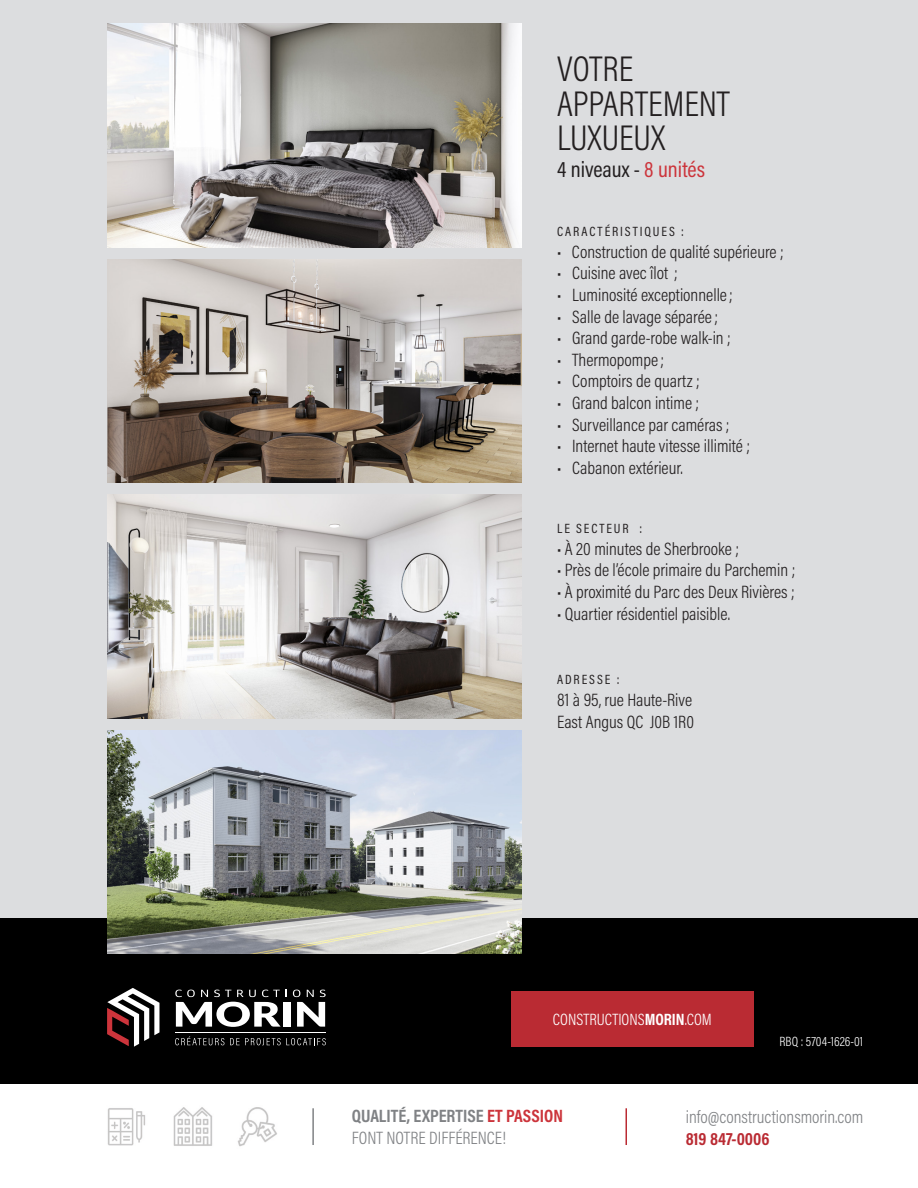
<style>
.page{position:relative;width:918px;height:1188px;background:#fff}
.page>*{position:absolute;margin:0;border:0;box-sizing:border-box;transform-origin:0 0}
.t1{font:300 36px/34.2px "Acumin Pro Cond";color:#231f20}
.t2{font:22.5px "Acumin Pro Cond";color:#231f20}
.t3{font:300 18px "Acumin Pro Cond";color:#231f20}
.t4{font:300 18px/21.6px "Acumin Pro Cond";color:#808285}
.t5{font:700 18px "Acumin Pro Cond";color:#ba2b33}
.t6{font:300 16.5px "Acumin Pro Cond";color:#fff}
.t7{font:13.5px "Acumin Pro Cond";letter-spacing:.14em;color:#231f20}
.t8{font:300 13.5px "Acumin Pro Cond";color:#fff}
.s1{color:#cc343b}
.s2{font-weight:700}
.s3{font-weight:700;color:#cc343b}
</style>
<div class="page">
<img style="left:76px;top:1083px;width:225px;height:64px">
<div style="left:0;top:918px;width:918px;height:165px;background:#000"></div>
<div style="left:0;top:0;width:918px;height:918px;background:#dcdddf"></div>
<div style="left:511px;top:991px;width:243px;height:56px;background:#ba2b33"></div>
<hr style="left:312px;top:1108px;width:2px;height:37px;background:#808285">
<hr style="left:626px;top:1108px;width:1px;height:37px;background:#ba2b33">
<svg style="left:107px;top:988px;width:52px;height:59px"></svg>
<div style="left:283px;top:1002px;width:8px;height:25px;background:#fff"></div>
<svg style="left:175px;top:990px;width:112px;height:37px"></svg>
<svg style="left:293px;top:990px;width:33px;height:37px"></svg>
<hr style="left:175px;top:1032px;width:151px;height:1px;background:#fff">
<svg style="left:175px;top:1036px;width:49px;height:9px"></svg>
<svg style="left:230px;top:1038px;width:96px;height:7px"></svg>
<img style="left:107px;top:24px;width:415px;height:223px">
<img style="left:107px;top:495px;width:415px;height:223px">
<img style="left:107px;top:259px;width:415px;height:224px">
<img style="left:107px;top:730px;width:415px;height:224px">
<p class="t1" style="left:557px;top:51px;width:174px">VOTRE<br>APPARTEMENT<br>LUXUEUX</p>
<p class="t2" style="left:557px;top:155px;width:150px">4 niveaux - <span class="s1">8 unités</span></p>
<p class="t7" style="left:557px;top:223px;width:128px">CARACTÉRISTIQUES :</p>
<p class="t3" style="left:557px;top:240px;width:228px">• Construction de qualité supérieure ;</p>
<p class="t3" style="left:557px;top:262px;width:122px">• Cuisine avec îlot ;</p>
<p class="t3" style="left:557px;top:283px;width:177px">• Luminosité exceptionnelle;</p>
<p class="t3" style="left:557px;top:305px;width:162px">• Salle de lavage séparée;</p>
<p class="t3" style="left:557px;top:326px;width:175px">• Grand garde-robe walk-in ;</p>
<p class="t3" style="left:557px;top:348px;width:108px">• Thermopompe;</p>
<p class="t3" style="left:557px;top:370px;width:144px">• Comptoirs de quartz ;</p>
<p class="t3" style="left:557px;top:391px;width:143px">• Grand balcon intime ;</p>
<p class="t3" style="left:557px;top:413px;width:174px">• Surveillance par caméras ;</p>
<p class="t3" style="left:557px;top:434px;width:194px">• Internet haute vitesse illimité ;</p>
<p class="t3" style="left:557px;top:456px;width:127px">• Cabanon extérieur.</p>
<p class="t7" style="left:557px;top:520px;width:87px">LE SECTEUR :</p>
<p class="t3" style="left:557px;top:537px;width:183px">• À 20 minutes de Sherbrooke ;</p>
<p class="t3" style="left:557px;top:559px;width:240px">• Près de l’école primaire du Parchemin ;</p>
<p class="t3" style="left:557px;top:580px;width:239px">• À proximité du Parc des Deux Rivières ;</p>
<p class="t3" style="left:557px;top:602px;width:174px">• Quartier résidentiel paisible.</p>
<p class="t7" style="left:557px;top:671px;width:64px">ADRESSE :</p>
<p class="t3" style="left:557px;top:688px;width:136px">81 à 95, rue Haute-Rive</p>
<p class="t3" style="left:557px;top:710px;width:138px">East Angus QC J0B 1R0</p>
<p class="t6" style="left:553px;top:1009px;width:160px">CONSTRUCTIONS<span class="s2">MORIN</span>.COM</p>
<p class="t8" style="left:780px;top:1033px;width:85px">RBQ : 5704-1626-01</p>
<p class="t4" style="left:352px;top:1105px;width:213px"><span class="s2">QUALITÉ, EXPERTISE</span> <span class="s3">ET PASSION<br></span>FONT NOTRE DIFFÉRENCE!</p>
<p class="t4" style="left:686px;top:1106px;width:179px">info@constructionsmorin.com</p>
<p class="t5" style="left:686px;top:1127px;width:85px">819 847-0006</p>
</div>
